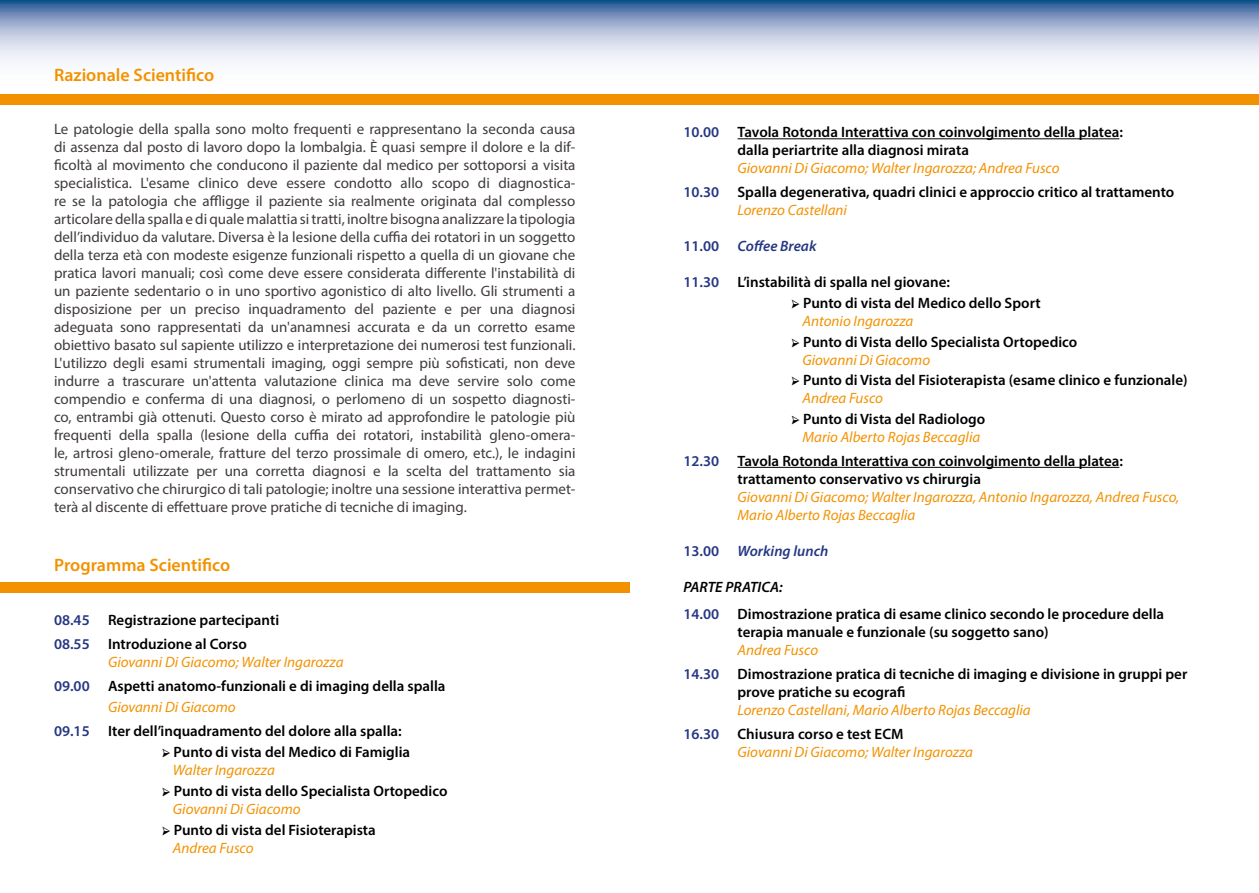
<style>
.page{position:relative;width:1259px;height:893px;background:#fff}
.page>*{position:absolute;margin:0;border:0;box-sizing:border-box;transform-origin:0 0}
.t1{font:600 18px "Myriad Pro";color:#f39200}
.t2{font:15px/18px "Myriad Pro";color:#413b3b;text-align:justify}
.t3{font:600 15px/18px "Myriad Pro";color:#000}
.t4{font:italic 15px/18px "Myriad Pro";color:#f39200}
.t5{font:italic 600 15px "Myriad Pro";color:#253783}
.s1{color:#253783}
.s2{font-weight:400;font-style:italic;color:#f39200}
.s3{font-family:"Minion Pro"}
.s4{font-style:normal}
.s5{font-family:"Minion Pro";font-weight:600;font-style:normal;color:#000}
.s6{font-weight:600;font-style:normal;color:#000}
.s7{font-style:italic}
.s8{font-weight:600;font-style:normal;color:#253783}
</style>
<div class="page">
<svg style="left:0;top:0;width:629px;height:62px"></svg>
<svg style="left:629px;top:0;width:630px;height:62px"></svg>
<div style="left:0;top:94px;width:1259px;height:11px;background:#f39200"></div>
<hr style="left:737px;top:138px;width:382px;height:1px;background:#000">
<hr style="left:737px;top:467px;width:382px;height:1px;background:#000">
<div style="left:0;top:583px;width:629px;height:10px;background:#f39200"></div>
<p class="t1" style="left:54px;top:63px;width:162px">Razionale Scientifico</p>
<p class="t2" style="left:54px;top:120px;width:523px">Le patologie della spalla sono molto frequenti e rappresentano la seconda causa di assenza dal posto di lavoro dopo la lombalgia. È quasi sempre il dolore e la dif&shy;ficoltà al movimento che conducono il paziente dal medico per sottoporsi a visita specialistica. L'esame clinico deve essere condotto allo scopo di diagnostica&shy;re se la patologia che affligge il paziente sia realmente originata dal complesso articolare della spalla e di quale malattia si tratti, inoltre bisogna analizzare la tipologia dell’individuo da valutare. Diversa è la lesione della cuffia dei rotatori in un soggetto della terza età con modeste esigenze funzionali rispetto a quella di un giovane che pratica lavori manuali; così come deve essere considerata differente l'instabilità di un paziente sedentario o in uno sportivo agonistico di alto livello. Gli strumenti a disposizione per un preciso inquadramento del paziente e per una diagnosi adeguata sono rappresentati da un'anamnesi accurata e da un corretto esame obiettivo basato sul sapiente utilizzo e interpretazione dei numerosi test funzionali.<br>L'utilizzo degli esami strumentali imaging, oggi sempre più sofisticati, non deve indurre a trascurare un'attenta valutazione clinica ma deve servire solo come compendio e conferma di una diagnosi, o perlomeno di un sospetto diagnosti&shy;co, entrambi già ottenuti. Questo corso è mirato ad approfondire le patologie più frequenti della spalla (lesione della cuffia dei rotatori, instabilità gleno-omera&shy;le, artrosi gleno-omerale, fratture del terzo prossimale di omero, etc.), le indagini strumentali utilizzate per una corretta diagnosi e la scelta del trattamento sia conservativo che chirurgico di tali patologie; inoltre una sessione interattiva permet&shy;terà al discente di effettuare prove pratiche di tecniche di imaging.</p>
<p class="t1" style="left:54px;top:553px;width:177px">Programma Scientifico</p>
<p class="t3" style="left:54px;top:608px;width:227px;line-height:24px"><span class="s1">08.45</span> Registrazione partecipanti<br><span class="s1">08.55</span> Introduzione al Corso</p>
<p class="t3" style="left:54px;top:650px;width:393px;line-height:24px;text-indent:54px"><span class="s2">Giovanni Di Giacomo; Walter Ingarozza<br></span><span class="s1">09.00</span> Aspetti anatomo-funzionali e di imaging della spalla</p>
<p class="t3" style="left:54px;top:695px;width:349px;line-height:24px;text-indent:54px"><span class="s2">Giovanni Di Giacomo<br></span><span class="s1">09.15</span> Iter dell’inquadramento del dolore alla spalla:</p>
<p class="t3" style="left:173px;top:743px;width:239px;text-indent:-11px"><span class="s3">➢</span> Punto di vista del Medico di Famiglia<br><span class="s2">Walter Ingarozza</span></p>
<p class="t3" style="left:173px;top:782px;width:276px;text-indent:-11px"><span class="s3">➢</span> Punto di vista dello Specialista Ortopedico<br><span class="s2">Giovanni Di Giacomo</span></p>
<p class="t3" style="left:173px;top:821px;width:204px;text-indent:-11px"><span class="s3">➢</span> Punto di vista del Fisioterapista<br><span class="s2">Andrea Fusco</span></p>
<p class="t3" style="left:737px;top:123px;width:387px;text-indent:-54px"><span class="s1">10.00</span> Tavola Rotonda Interattiva con coinvolgimento della platea: dalla periartrite alla diagnosi mirata</p>
<p class="t3" style="left:683px;top:156px;width:492px;line-height:24px;text-indent:54px"><span class="s2">Giovanni Di Giacomo; Walter Ingarozza; Andrea Fusco<br></span><span class="s1">10.30</span> Spalla degenerativa, quadri clinici e approccio critico al trattamento</p>
<p class="t4" style="left:737px;top:201px;width:111px">Lorenzo Castellani</p>
<p class="t5" style="left:683px;top:237px;width:134px"><span class="s4">11.00</span> Coffee Break</p>
<p class="t3" style="left:683px;top:273px;width:268px"><span class="s1">11.30</span> L’instabilità di spalla nel giovane:</p>
<p class="t3" style="left:802px;top:294px;width:240px;text-indent:-11px"><span class="s3">➢</span> Punto di vista del Medico dello Sport<br><span class="s2">Antonio Ingarozza</span></p>
<p class="t3" style="left:802px;top:333px;width:276px;text-indent:-11px"><span class="s3">➢</span> Punto di Vista dello Specialista Ortopedico<br><span class="s2">Giovanni Di Giacomo</span></p>
<p class="t3" style="left:802px;top:370px;width:387px;text-indent:-11px"><span class="s3">➢</span> Punto di Vista del Fisioterapista (esame clinico e funzionale)<br><span class="s2">Andrea Fusco</span></p>
<p class="t4" style="left:791px;top:410px;width:195px;text-align:center"><span class="s5">➢</span> <span class="s6">Punto di Vista del Radiologo<br></span>Mario Alberto Rojas Beccaglia</p>
<p class="t3" style="left:737px;top:451px;width:387px;text-indent:-54px"><span class="s1">12.30</span> Tavola Rotonda Interattiva con coinvolgimento della platea: trattamento conservativo vs chirurgia</p>
<p class="t4" style="left:737px;top:488px;width:443px">Giovanni Di Giacomo; Walter Ingarozza, Antonio Ingarozza, Andrea Fusco,<br>Mario Alberto Rojas Beccaglia</p>
<p class="t5" style="left:683px;top:541px;width:146px"><span class="s4">13.00</span> Working lunch</p>
<p class="t3" style="left:683px;top:573px;width:482px;line-height:27px"><span class="s7">PARTE PRATICA:<br></span><span class="s1">14.00</span> Dimostrazione pratica di esame clinico secondo le procedure della</p>
<p class="t3" style="left:737px;top:622px;width:312px">terapia manuale e funzionale (su soggetto sano)</p>
<p class="t3" style="left:683px;top:637px;width:505px;line-height:24px;text-indent:54px"><span class="s2">Andrea Fusco<br></span><span class="s1">14.30</span> Dimostrazione pratica di tecniche di imaging e divisione in gruppi per</p>
<p class="t3" style="left:737px;top:682px;width:169px">prove pratiche su ecografi</p>
<p class="t4" style="left:683px;top:698px;width:349px;line-height:24px;text-indent:54px">Lorenzo Castellani, Mario Alberto Rojas Beccaglia<br><span class="s8">16.30</span> <span class="s6">Chiusura corso e test ECM</span></p>
<p class="t4" style="left:737px;top:743px;width:237px">Giovanni Di Giacomo; Walter Ingarozza</p>
</div>
